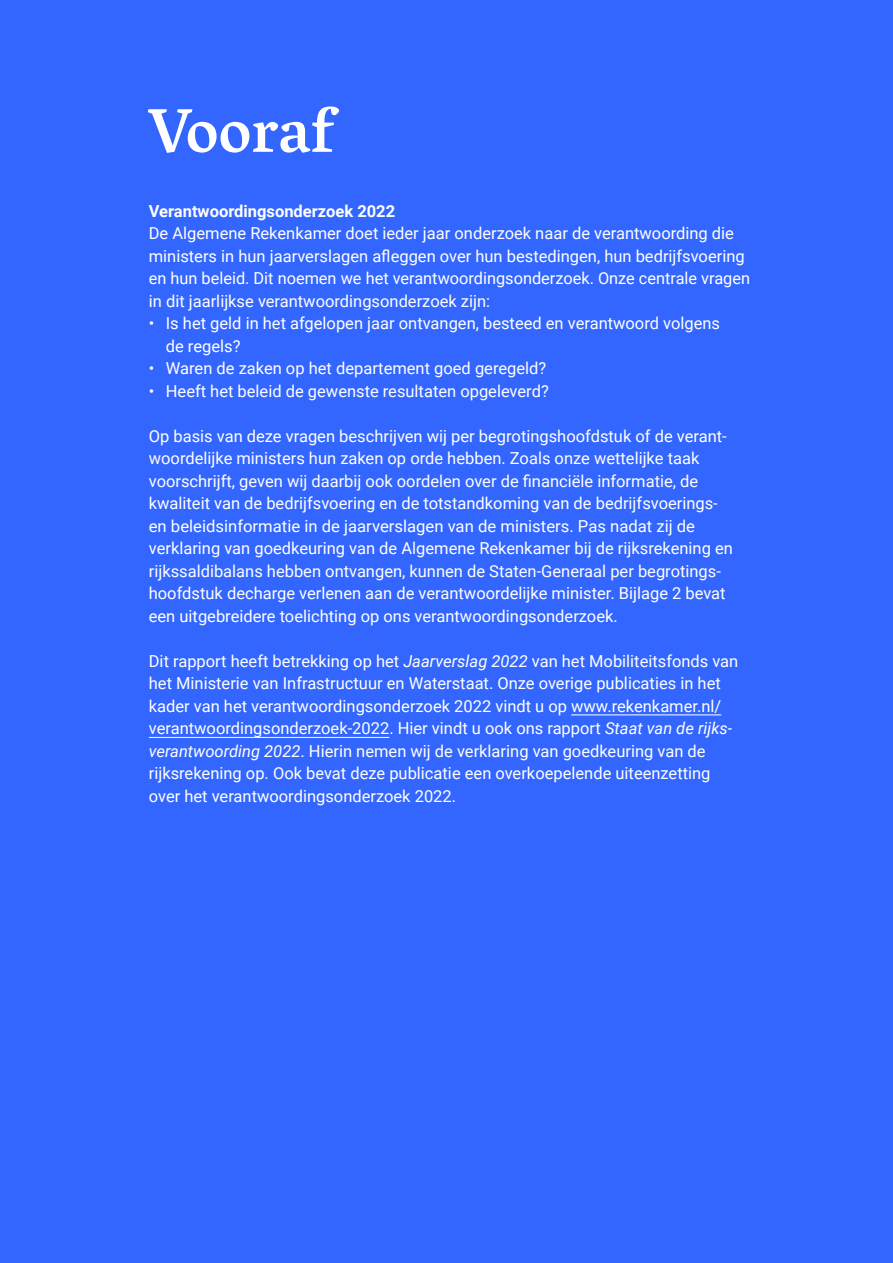
<style>
.page{position:relative;width:893px;height:1263px;background:#36f}
.page>*{position:absolute;margin:0;border:0;box-sizing:border-box;transform-origin:0 0}
.AR_01_Voorwoord_kop{font:500 63px "Vesper Libre";color:#fff}
.AR_01_Voorwoord_broo{font:16.5px/22.5px "Roboto";color:#fff}
.AR_01_Voorwoord_broo-2{font:700 16.5px "Roboto";color:#fff}
.s1{font-style:italic}
</style>
<div class="page">
<hr style="left:571px;top:714px;width:150px;height:1px;background:#fff">
<hr style="left:149px;top:737px;width:240px;height:1px;background:#fff">
<h2 class="AR_01_Voorwoord_kop" style="left:149px;top:93px;width:187px">Vooraf</h2>
<p class="AR_01_Voorwoord_broo-2" style="left:149px;top:199px;width:248px">Verantwoordingsonderzoek 2022</p>
<p class="AR_01_Voorwoord_broo" style="left:149px;top:222px;width:603px">De Algemene Rekenkamer doet ieder jaar onderzoek naar de verantwoording die ministers in hun jaarverslagen afleggen over hun bestedingen, hun bedrijfsvoering en hun beleid. Dit noemen we het verantwoordingsonderzoek. Onze centrale vragen in dit jaarlijkse verantwoordingsonderzoek zijn:</p>
<p class="AR_01_Voorwoord_broo" style="left:166px;top:312px;width:556px;text-indent:-17px">• Is het geld in het afgelopen jaar ontvangen, besteed en verantwoord volgens de regels?</p>
<p class="AR_01_Voorwoord_broo" style="left:149px;top:357px;width:399px">• Waren de zaken op het departement goed geregeld?</p>
<p class="AR_01_Voorwoord_broo" style="left:149px;top:379px;width:401px">• Heeft het beleid de gewenste resultaten opgeleverd?</p>
<p class="AR_01_Voorwoord_broo" style="left:149px;top:424px;width:585px">Op basis van deze vragen beschrijven wij per begrotingshoofdstuk of de verant&shy;woordelijke ministers hun zaken op orde hebben. Zoals onze wettelijke taak voorschrijft, geven wij daarbij ook oordelen over de financiële informatie, de kwaliteit van de bedrijfsvoering en de totstandkoming van de bedrijfsvoerings&shy;en beleidsinformatie in de jaarverslagen van de ministers. Pas nadat zij de verklaring van goedkeuring van de Algemene Rekenkamer bij de rijksrekening en rijkssaldibalans hebben ontvangen, kunnen de Staten-Generaal per begrotings&shy;hoofdstuk decharge verlenen aan de verantwoordelijke minister. Bijlage 2 bevat een uitgebreidere toelichting op ons verantwoordingsonderzoek.</p>
<p class="AR_01_Voorwoord_broo" style="left:149px;top:649px;width:591px">Dit rapport heeft betrekking op het <span class="s1">Jaarverslag 2022</span> van het Mobiliteitsfonds van het Ministerie van Infrastructuur en Waterstaat. Onze overige publicaties in het kader van het verantwoordingsonderzoek 2022 vindt u op www.rekenkamer.nl/ verantwoordingsonderzoek-2022. Hier vindt u ook ons rapport <span class="s1">Staat van de rijks&shy;verantwoording 2022</span>. Hierin nemen wij de verklaring van goedkeuring van de rijksrekening op. Ook bevat deze publicatie een overkoepelende uiteenzetting over het verantwoordingsonderzoek 2022.</p>
</div>
